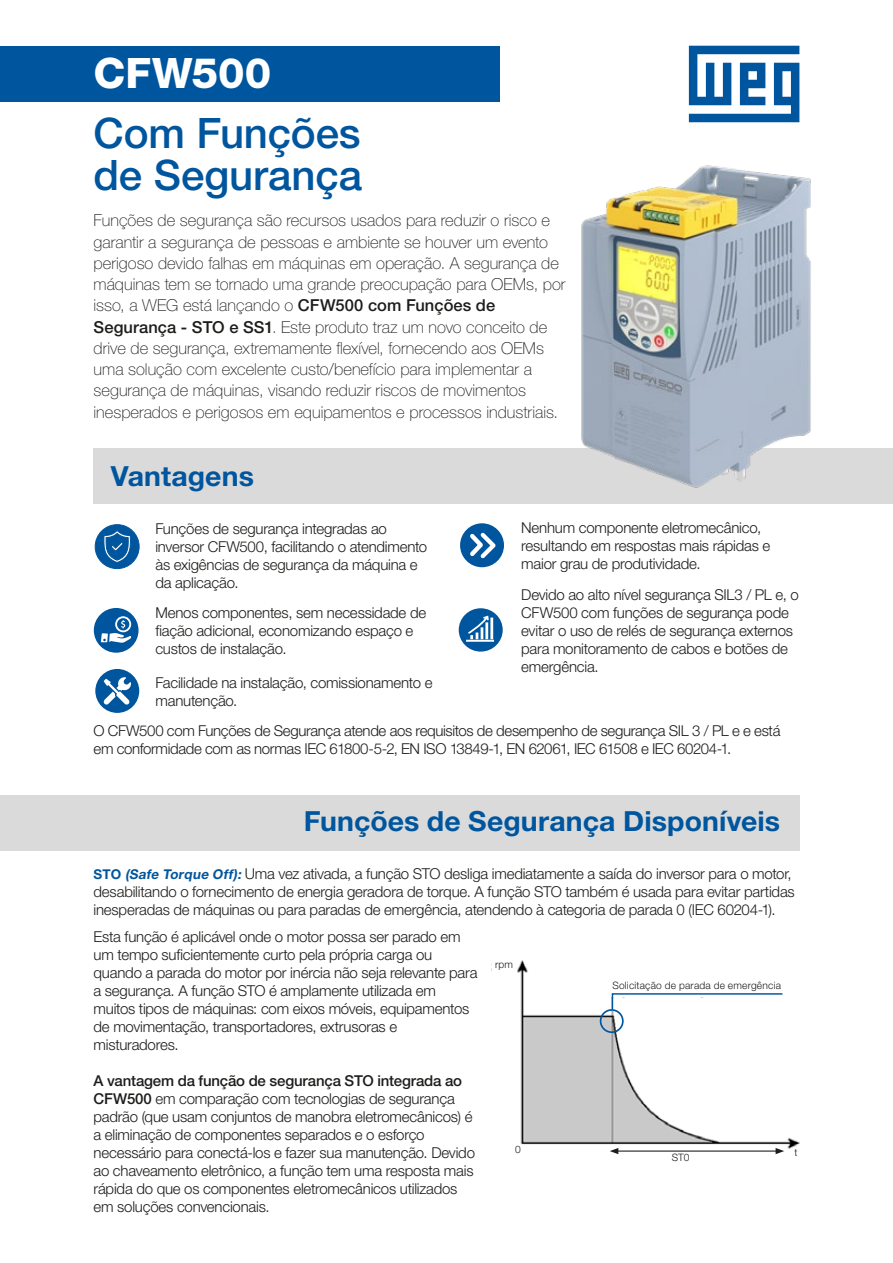
<style>
.page{position:relative;width:893px;height:1263px;background:#fff}
.page>*{position:absolute;margin:0;border:0;box-sizing:border-box;transform-origin:0 0}
.t1{font:500 42px/42.5px "Helvetica Neue LT Pro";letter-spacing:-.005em;color:#00569e}
.t2{font:800 42px "Helvetica Neue LT Pro";color:#fff}
.t3{font:700 27.75px "Helvetica Neue LT Pro";letter-spacing:.005em;color:#00569e}
.t4{font:100 16.5px/21.3px "Helvetica Neue LT Pro";color:#1d1d1b}
.t5{font:300 15px/18px "Helvetica Neue LT Pro";letter-spacing:-.015em;color:#1d1d1b}
.t6{font:300 10.2px "Helvetica Neue LT Pro";letter-spacing:.02em;color:#1d1d1b}
.s1{font-weight:500}
.s2{font-weight:700;font-size:13.5px;color:#00569e}
.s3{font-weight:700;font-style:italic;font-size:13.5px;color:#00569e}
</style>
<div class="page">
<div style="left:0;top:47px;width:500px;height:55px;background:#00569e"></div>
<svg style="left:689px;top:46px;width:110px;height:76px"></svg>
<div style="left:94px;top:449px;width:799px;height:55px;background:#dadada"></div>
<div style="left:0;top:795px;width:799px;height:55px;background:#dadada"></div>
<div style="left:95px;top:525px;width:44px;height:44px;background:#00569e;border-radius:50%"></div>
<div style="left:95px;top:525px;width:44px;height:44px;border:1px solid #00569e;border-radius:50%"></div>
<svg style="left:104px;top:526px;width:27px;height:36px"></svg>
<div style="left:460px;top:523px;width:44px;height:44px;background:#00569e;border-radius:50%"></div>
<svg style="left:470px;top:533px;width:26px;height:25px"></svg>
<div style="left:95px;top:669px;width:44px;height:44px;background:#00569e;border-radius:50%"></div>
<svg style="left:103px;top:677px;width:28px;height:28px"></svg>
<div style="left:94px;top:608px;width:45px;height:45px;background:#00569e;border-radius:50%"></div>
<svg style="left:101px;top:616px;width:31px;height:27px"></svg>
<div style="left:459px;top:608px;width:44px;height:44px;background:#00569e;border-radius:50%"></div>
<svg style="left:466px;top:616px;width:28px;height:26px"></svg>
<img style="left:561px;top:165px;width:268px;height:323px">
<img style="left:491px;top:960px;width:309px;height:189px">
<div style="left:605px;top:980px;width:194px;height:16px;background:#fff"></div>
<div style="left:492px;top:961px;width:24px;height:15px;background:#fff"></div>
<div style="left:514px;top:1146px;width:8px;height:12px;background:#fff"></div>
<svg style="left:609px;top:1148px;width:177px;height:7px"></svg>
<hr style="left:616px;top:1150px;width:162px;height:1px;background:#1d1d1b">
<svg style="left:610px;top:1148px;width:8px;height:6px"></svg>
<svg style="left:776px;top:1148px;width:8px;height:6px"></svg>
<div style="left:667px;top:1154px;width:27px;height:11px;background:#fff"></div>
<div style="left:600px;top:1009px;width:24px;height:24px;border:2px solid #00569e;border-radius:50%"></div>
<svg style="left:611px;top:993px;width:173px;height:18px"></svg>
<h1 class="t2" style="left:94px;top:48px;width:179px">CFW500</h1>
<h1 class="t1" style="left:94px;top:111px;width:270px">Com Funções de Segurança</h1>
<p class="t4" style="left:94px;top:210px;width:473px">Funções de segurança são recursos usados para reduzir o risco e garantir a segurança de pessoas e ambiente se houver um evento perigoso devido falhas em máquinas em operação. A segurança de máquinas tem se tornado uma grande preocupação para OEMs, por isso, a WEG está lançando o <span class="s1">CFW500 com Funções de Segurança - STO e SS1</span>. Este produto traz um novo conceito de drive de segurança, extremamente flexível, fornecendo aos OEMs uma solução com excelente custo/benefício para implementar a segurança de máquinas, visando reduzir riscos de movimentos inesperados e perigosos em equipamentos e processos industriais.</p>
<h2 class="t3" style="left:111px;top:459px;width:145px">Vantagens</h2>
<p class="t5" style="left:155px;top:519px;width:273px">Funções de segurança integradas ao inversor CFW500, facilitando o atendimento às exigências de segurança da máquina e da aplicação.</p>
<p class="t5" style="left:521px;top:518px;width:251px">Nenhum componente eletromecânico, resultando em respostas mais rápidas e maior grau de produtividade.</p>
<p class="t5" style="left:521px;top:585px;width:279px">Devido ao alto nível segurança SIL3 / PL e, o CFW500 com funções de segurança pode evitar o uso de relés de segurança externos para monitoramento de cabos e botões de emergência.</p>
<p class="t5" style="left:155px;top:603px;width:272px">Menos componentes, sem necessidade de fiação adicional, economizando espaço e custos de instalação.</p>
<p class="t5" style="left:155px;top:673px;width:279px">Facilidade na instalação, comissionamento e manutenção.</p>
<p class="t5" style="left:94px;top:721px;width:688px">O CFW500 com Funções de Segurança atende aos requisitos de desempenho de segurança SIL 3 / PL e e está em conformidade com as normas IEC 61800-5-2, EN ISO 13849-1, EN 62061, IEC 61508 e IEC 60204-1.</p>
<h2 class="t3" style="left:304px;top:803px;width:478px">Funções de Segurança Disponíveis</h2>
<p class="t5" style="left:94px;top:864px;width:703px"><span class="s2">STO</span> <span class="s3">(Safe Torque Off):</span>Uma vez ativada, a função STO desliga imediatamente a saída do inversor para o motor, desabilitando o fornecimento de energia geradora de torque. A função STO também é usada para evitar partidas inesperadas de máquinas ou para paradas de emergência, atendendo à categoria de parada 0 (IEC 60204-1).</p>
<p class="t5" style="left:94px;top:927px;width:385px">Esta função é aplicável onde o motor possa ser parado em um tempo suficientemente curto pela própria carga ou quando a parada do motor por inércia não seja relevante para a segurança. A função STO é amplamente utilizada em muitos tipos de máquinas: com eixos móveis, equipamentos de movimentação, transportadores, extrusoras e misturadores.</p>
<p class="t5" style="left:94px;top:1071px;width:383px"><span class="s1">A vantagem da função de segurança STO integrada ao CFW500</span> em comparação com tecnologias de segurança padrão (que usam conjuntos de manobra eletromecânicos) é a eliminação de componentes separados e o esforço necessário para conectá-los e fazer sua manutenção. Devido ao chaveamento eletrônico, a função tem uma resposta mais rápida do que os componentes eletromecânicos utilizados em soluções convencionais.</p>
<p class="t6" style="left:495px;top:958px;width:20px">rpm</p>
<p class="t6" style="left:612px;top:979px;width:170px">Solicitação de parada de emergência</p>
<p class="t6" style="left:515px;top:1143px;width:7px">0</p>
<p class="t6" style="left:794px;top:1146px;width:5px">t</p>
<p class="t6" style="left:672px;top:1151px;width:19px">ST0</p>
</div>
